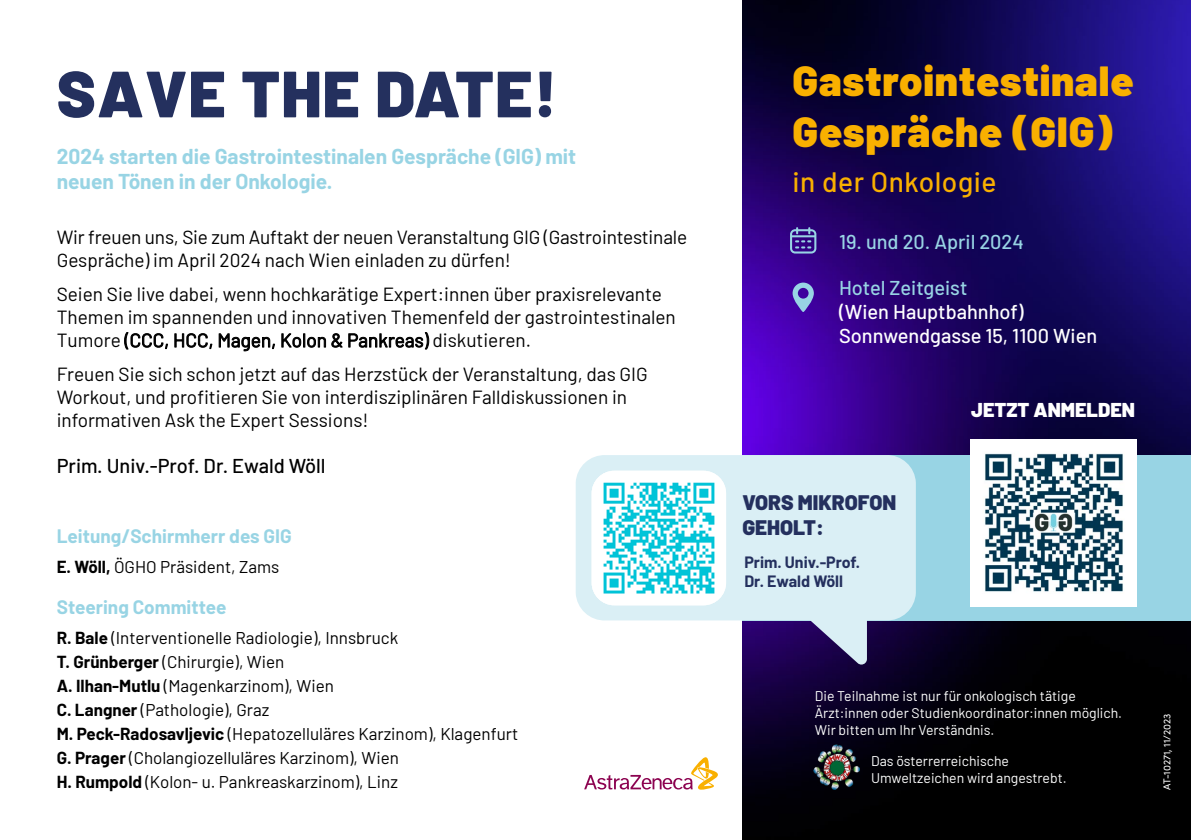
<style>
.page{position:relative;width:1191px;height:840px;background:#fff}
.page>*{position:absolute;margin:0;border:0;box-sizing:border-box;transform-origin:0 0}
.t1{font:900 65.2px "Barlow";letter-spacing:.02em;color:#24305e}
.t2{font:900 42px/50.4px "Barlow";letter-spacing:.02em;color:#f9b000}
.t3{font:500 28px "Barlow";letter-spacing:.02em;color:#f9b000}
.t4{font:700 21px/25.2px "Barlow";color:#98d4e4}
.t5{font:900 21px/25.2px "Barlow";color:#24305e}
.t6{font:500 20px/24px "Barlow";color:#fff}
.t7{font:500 20px "Barlow";color:#98d4e4}
.t8{font:500 20px "Barlow";color:#000}
.t9{font:900 20px "Barlow";color:#fff}
.t10{font:19px/22.8px "Barlow";color:#000}
.t11{font:700 19px "Barlow";color:#98d4e4}
.t12{font:17px/24px "Barlow";color:#000}
.t13{font:700 16px/19.2px "Barlow";color:#24305e}
.t14{font:14px/16.8px "Barlow";color:#fff}
.t15{font:10px "Sofia Pro";color:#fff}
.s1{font-weight:700}
</style>
<div class="page">
<img style="left:743px;top:0;width:448px;height:839px">
<div style="left:743px;top:455px;width:448px;height:165px;background:#98d4e4"></div>
<img style="left:813px;top:743px;width:46px;height:46px">
<svg style="left:584px;top:757px;width:134px;height:32px"></svg>
<svg style="left:792px;top:282px;width:22px;height:30px"></svg>
<svg style="left:790px;top:227px;width:26px;height:26px"></svg>
<svg style="left:575px;top:454px;width:341px;height:210px;fill:#daeff5"></svg>
<img style="left:591px;top:470px;width:135px;height:135px">
<div style="left:970px;top:439px;width:167px;height:167px;background:#fff"></div>
<img style="left:984px;top:453px;width:140px;height:139px">
<h1 class="t1" style="left:57px;top:45px;width:502px">SAVE THE DATE!</h1>
<p class="t4" style="left:57px;top:142px;width:521px">2024 starten die Gastrointestinalen Gespräche (GIG) mit neuen Tönen in der Onkologie.</p>
<p class="t10" style="left:57px;top:224px;width:632px">Wir freuen uns, Sie zum Auftakt der neuen Veranstaltung GIG (Gastrointestinale<br>Gespräche) im April 2024 nach Wien einladen zu dürfen!</p>
<p class="t10" style="left:57px;top:281px;width:620px">Seien Sie live dabei, wenn hochkarätige Expert:innen über praxisrelevante<br>Themen im spannenden und innovativen Themenfeld der gastrointestinalen<br>Tumore (CCC, HCC, Magen, Kolon &amp; Pankreas) diskutieren.</p>
<p class="t10" style="left:57px;top:361px;width:592px">Freuen Sie sich schon jetzt auf das Herzstück der Veranstaltung, das GIG<br>Workout, und profitieren Sie von interdisziplinären Falldiskussionen in informativen Ask the Expert Sessions!</p>
<p class="t8" style="left:57px;top:451px;width:270px">Prim. Univ.-Prof. Dr. Ewald Wöll</p>
<p class="t11" style="left:57px;top:522px;width:237px">Leitung/Schirmherr des GIG</p>
<p class="t12" style="left:57px;top:553px;width:224px"><span class="s1">E. Wöll,</span> ÖGHO Präsident, Zams</p>
<p class="t11" style="left:57px;top:592px;width:171px">Steering Committee</p>
<p class="t12" style="left:57px;top:624px;width:463px"><span class="s1">R. Bale</span> (Interventionelle Radiologie), Innsbruck<br><span class="s1">T. Grünberger</span> (Chirurgie), Wien<br><span class="s1">A. Ilhan-Mutlu</span> (Magenkarzinom), Wien<br><span class="s1">C. Langner</span> (Pathologie), Graz<br><span class="s1">M. Peck-Radosavljevic</span> (Hepatozelluläres Karzinom), Klagenfurt <span class="s1">G. Prager</span> (Cholangiozelluläres Karzinom), Wien<br><span class="s1">H. Rumpold</span> (Kolon- u. Pankreaskarzinom), Linz</p>
<h2 class="t2" style="left:792px;top:53px;width:342px">Gastrointestinale<br>Gespräche (GIG)</h2>
<h3 class="t3" style="left:792px;top:161px;width:205px">in der Onkologie</h3>
<p class="t7" style="left:839px;top:227px;width:186px">19. und 20. April 2024</p>
<p class="t7" style="left:839px;top:273px;width:130px">Hotel Zeitgeist</p>
<p class="t6" style="left:839px;top:298px;width:260px">(Wien Hauptbahnhof)<br>Sonnwendgasse 15, 1100 Wien</p>
<p class="t5" style="left:742px;top:488px;width:155px">VORS MIKROFON<br>GEHOLT:</p>
<p class="t13" style="left:744px;top:551px;width:117px">Prim. Univ.-Prof.<br>Dr. Ewald Wöll</p>
<p class="t9" style="left:971px;top:394px;width:165px">JETZT ANMELDEN</p>
<p class="t14" style="left:815px;top:686px;width:309px">Die Teilnahme ist nur für onkologisch tätige<br>Ärzt:innen oder Studienkoordinator:innen möglich.<br>Wir bitten um Ihr Verständnis.</p>
<p class="t14" style="left:871px;top:751px;width:197px">Das österrerreichische<br>Umweltzeichen wird angestrebt.</p>
<p class="t15" style="left:1159px;top:789px;width:78px;rotate:-90deg">AT-10271, 11/2023</p>
</div>
